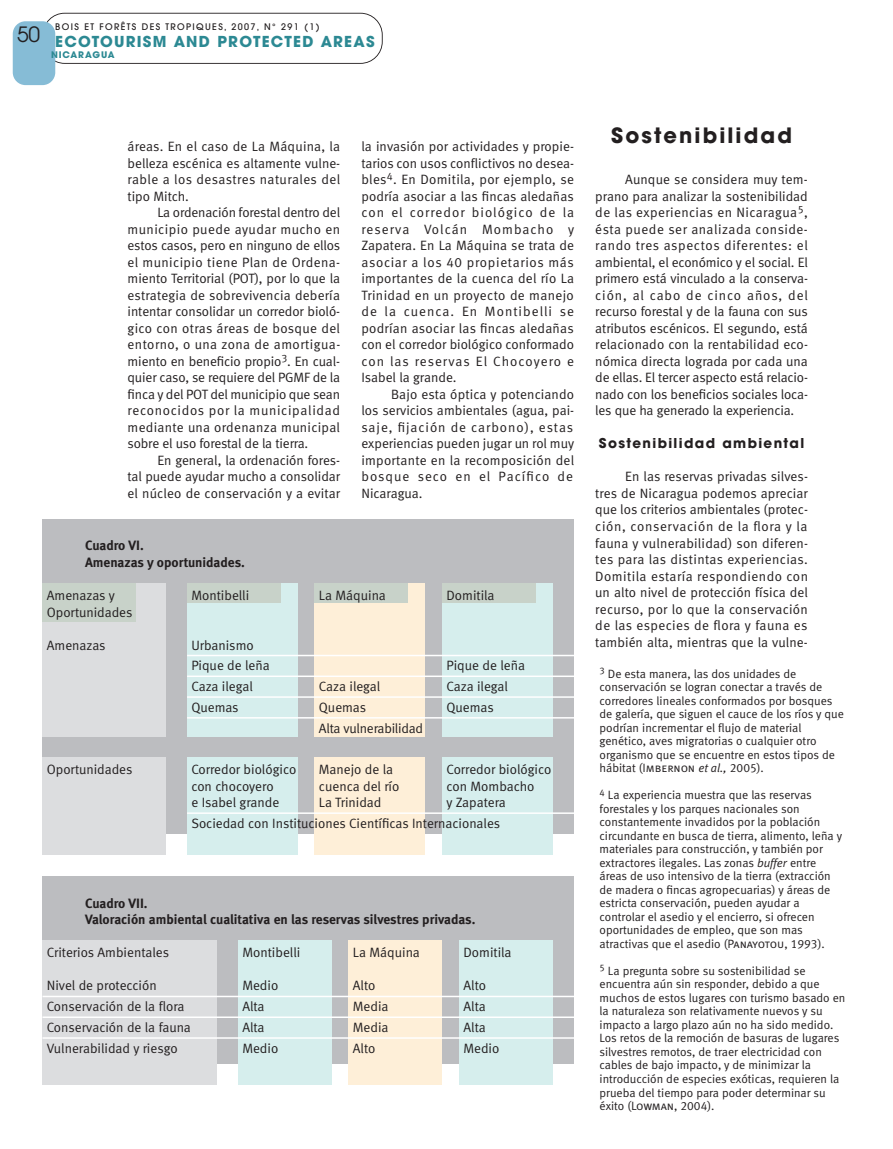
<style>
.page{position:relative;width:893px;height:1149px;background:#fff}
.page>*{position:absolute;margin:0;border:0;box-sizing:border-box;transform-origin:0 0}
.t1{font:700 21px "Avant Garde";letter-spacing:.1em;color:#231f20}
.t2{font:21px "Avant Garde";color:#231f20}
.t3{font:700 15px "Avant Garde";letter-spacing:.08em;color:#2c8993}
.t4{font:13.5px/16.5px "Meta Normal LF";color:#231f20;text-align:justify}
.t5{font:13.5px/16.5px "Meta Bold LF";color:#231f20}
.t6{font:700 13.5px "Avant Garde";letter-spacing:.1em;color:#231f20}
.t7{font:13.5px "Meta Normal LF";letter-spacing:-.02em;color:#231f20}
.t8{font:12px/13.5px "Meta Normal LF";color:#231f20}
.t9{font:500 9px "Avant Garde";letter-spacing:.15em;color:#231f20}
.t10{font:700 9px "Avant Garde";letter-spacing:.1em;color:#2c8993}
.s1{font-family:"Meta Normal LF Caps"}
.s2{font-style:italic}
</style>
<div class="page">
<svg style="left:46px;top:13px;width:337px;height:51px"></svg>
<div style="left:13px;top:21px;width:42px;height:64px;background:#86bcd6;border-radius:13px"></div>
<div style="left:43px;top:876px;width:531px;height:187px;background:#bcbdc0"></div>
<div style="left:43px;top:940px;width:174px;height:144px;background:#dcdddf"></div>
<div style="left:238px;top:940px;width:94px;height:144px;background:#d6eeed"></div>
<div style="left:349px;top:940px;width:93px;height:144px;background:#feefd8"></div>
<div style="left:459px;top:940px;width:94px;height:144px;background:#d6eeed"></div>
<hr style="left:43px;top:995px;width:531px;height:1px;background:#fff">
<hr style="left:43px;top:1016px;width:531px;height:1px;background:#fff">
<hr style="left:43px;top:1036px;width:531px;height:2px;background:#fff">
<div style="left:43px;top:519px;width:531px;height:314px;background:#bcbdc0"></div>
<div style="left:43px;top:583px;width:123px;height:153px;background:#dcdddf"></div>
<div style="left:43px;top:583px;width:93px;height:38px;background:#c8d2c9"></div>
<div style="left:187px;top:583px;width:111px;height:153px;background:#d6eeed"></div>
<div style="left:315px;top:583px;width:110px;height:153px;background:#feefd8"></div>
<div style="left:442px;top:583px;width:111px;height:153px;background:#d6eeed"></div>
<div style="left:43px;top:757px;width:123px;height:98px;background:#dcdddf"></div>
<div style="left:187px;top:757px;width:111px;height:98px;background:#d6eeed"></div>
<div style="left:315px;top:757px;width:110px;height:98px;background:#feefd8"></div>
<div style="left:442px;top:757px;width:111px;height:98px;background:#d6eeed"></div>
<div style="left:187px;top:583px;width:94px;height:19px;background:#c8d2c9"></div>
<div style="left:315px;top:583px;width:93px;height:19px;background:#c8d2c9"></div>
<div style="left:442px;top:583px;width:94px;height:19px;background:#c8d2c9"></div>
<hr style="left:187px;top:654px;width:387px;height:2px;background:#fff">
<hr style="left:187px;top:675px;width:387px;height:1px;background:#fff">
<hr style="left:187px;top:696px;width:387px;height:1px;background:#fff">
<hr style="left:187px;top:716px;width:387px;height:2px;background:#fff">
<hr style="left:187px;top:812px;width:387px;height:1px;background:#fff">
<h1 class="t2" style="left:17px;top:26px;width:25px">50</h1>
<p class="t9" style="left:55px;top:23px;width:266px">BOIS ET FORÊTS DES TROPIQUES, 2007, N° 291 (1)</p>
<p class="t10" style="left:51px;top:51px;width:65px">NICARAGUA</p>
<p class="t3" style="left:55px;top:36px;width:321px">ECOTOURISM AND PROTECTED AREAS</p>
<p class="t4" style="left:128px;top:139px;width:214px">áreas. En el caso de La Máquina, la belleza escénica es altamente vulne&shy;rable a los desastres naturales del tipo Mitch.</p>
<p class="t4" style="left:128px;top:205px;width:214px;text-indent:30px">La ordenación forestal dentro del municipio puede ayudar mucho en estos casos, pero en ninguno de ellos el municipio tiene Plan de Ordena&shy;miento Territorial (POT), por lo que la estrategia de sobrevivencia debería intentar consolidar un corredor bioló&shy;gico con otras áreas de bosque del entorno, o una zona de amortigua&shy;miento en beneficio propio<sup>3</sup>. En cual&shy;quier caso, se requiere del PGMF de la finca y del POT del municipio que sean reconocidos por la municipalidad mediante una ordenanza municipal sobre el uso forestal de la tierra.</p>
<p class="t4" style="left:128px;top:453px;width:214px;text-indent:30px">En general, la ordenación fores&shy;tal puede ayudar mucho a consolidar el núcleo de conservación y a evitar</p>
<p class="t4" style="left:361px;top:139px;width:214px">la invasión por actividades y propie&shy;tarios con usos conflictivos no desea&shy;bles<sup>4</sup>. En Domitila, por ejemplo, se podría asociar a las fincas aledañas con el corredor biológico de la reserva Volcán Mombacho y Zapatera. En La Máquina se trata de asociar a los 40 propietarios más importantes de la cuenca del río La Trinidad en un proyecto de manejo de la cuenca. En Montibelli se podrían asociar las fincas aledañas con el corredor biológico conformado con las reservas El Chocoyero e Isabel la grande.</p>
<p class="t4" style="left:361px;top:387px;width:214px;text-indent:30px">Bajo esta óptica y potenciando los servicios ambientales (agua, pai&shy;saje, fijación de carbono), estas experiencias pueden jugar un rol muy importante en la recomposición del bosque seco en el Pacífico de Nicaragua.</p>
<p class="t5" style="left:85px;top:538px;width:161px">Cuadro VI.<br>Amenazas y oportunidades.</p>
<p class="t4" style="left:47px;top:588px;width:69px">Amenazas y</p>
<p class="t4" style="left:191px;top:588px;width:59px">Montibelli</p>
<p class="t4" style="left:319px;top:588px;width:68px">La Máquina</p>
<p class="t4" style="left:446px;top:588px;width:50px">Domitila</p>
<p class="t4" style="left:47px;top:604px;width:87px">Oportunidades</p>
<p class="t4" style="left:47px;top:637px;width:60px">Amenazas</p>
<p class="t4" style="left:191px;top:635px;width:80px;line-height:20.7px">Urbanismo<br>Pique de leña</p>
<p class="t4" style="left:446px;top:658px;width:80px">Pique de leña</p>
<p class="t4" style="left:191px;top:679px;width:63px">Caza ilegal</p>
<p class="t4" style="left:319px;top:679px;width:63px">Caza ilegal</p>
<p class="t4" style="left:446px;top:679px;width:63px">Caza ilegal</p>
<p class="t4" style="left:191px;top:700px;width:49px">Quemas</p>
<p class="t4" style="left:319px;top:700px;width:49px">Quemas</p>
<p class="t4" style="left:446px;top:700px;width:49px">Quemas</p>
<p class="t7" style="left:319px;top:723px;width:106px">Alta vulnerabilidad</p>
<p class="t4" style="left:47px;top:762px;width:87px">Oportunidades</p>
<p class="t4" style="left:191px;top:762px;width:106px">Corredor biológico</p>
<p class="t4" style="left:319px;top:762px;width:76px">Manejo de la</p>
<p class="t4" style="left:446px;top:762px;width:106px">Corredor biológico</p>
<p class="t4" style="left:191px;top:778px;width:84px">con chocoyero</p>
<p class="t4" style="left:319px;top:778px;width:82px">cuenca del río</p>
<p class="t4" style="left:446px;top:778px;width:90px">con Mombacho</p>
<p class="t4" style="left:191px;top:795px;width:90px">e Isabel grande</p>
<p class="t4" style="left:319px;top:795px;width:64px">La Trinidad</p>
<p class="t4" style="left:191px;top:793px;width:316px;line-height:20.7px;text-indent:255px">y Zapatera<br>Sociedad con Instituciones Científicas Internacionales</p>
<p class="t5" style="left:85px;top:896px;width:392px">Cuadro VII.<br>Valoración ambiental cualitativa en las reservas silvestres privadas.</p>
<p class="t4" style="left:47px;top:945px;width:124px">Criterios Ambientales</p>
<p class="t4" style="left:242px;top:945px;width:59px">Montibelli</p>
<p class="t4" style="left:353px;top:945px;width:68px">La Máquina</p>
<p class="t4" style="left:463px;top:945px;width:50px">Domitila</p>
<p class="t4" style="left:47px;top:978px;width:112px">Nivel de protección</p>
<p class="t4" style="left:242px;top:978px;width:37px">Medio</p>
<p class="t4" style="left:353px;top:978px;width:24px">Alto</p>
<p class="t4" style="left:463px;top:978px;width:24px">Alto</p>
<p class="t4" style="left:47px;top:999px;width:139px">Conservación de la flora</p>
<p class="t4" style="left:242px;top:999px;width:24px">Alta</p>
<p class="t4" style="left:353px;top:999px;width:37px">Media</p>
<p class="t4" style="left:463px;top:999px;width:24px">Alta</p>
<p class="t4" style="left:47px;top:1020px;width:146px">Conservación de la fauna</p>
<p class="t4" style="left:242px;top:1020px;width:24px">Alta</p>
<p class="t4" style="left:353px;top:1020px;width:37px">Media</p>
<p class="t4" style="left:463px;top:1020px;width:24px">Alta</p>
<p class="t4" style="left:47px;top:1040px;width:132px">Vulnerabilidad y riesgo</p>
<p class="t4" style="left:242px;top:1040px;width:37px">Medio</p>
<p class="t4" style="left:353px;top:1040px;width:24px">Alto</p>
<p class="t4" style="left:463px;top:1040px;width:37px">Medio</p>
<h1 class="t1" style="left:611px;top:128px;width:182px">Sostenibilidad</h1>
<p class="t4" style="left:595px;top:172px;width:214px;text-indent:30px">Aunque se considera muy tem&shy;prano para analizar la sostenibilidad de las experiencias en Nicaragua<sup>5</sup>, ésta puede ser analizada conside&shy;rando tres aspectos diferentes: el ambiental, el económico y el social. El primero está vinculado a la conserva&shy;ción, al cabo de cinco años, del recurso forestal y de la fauna con sus atributos escénicos. El segundo, está relacionado con la rentabilidad eco&shy;nómica directa lograda por cada una de ellas. El tercer aspecto está relacio&shy;nado con los beneficios sociales loca&shy;les que ha generado la experiencia.</p>
<p class="t6" style="left:599px;top:438px;width:207px">Sostenibilidad ambiental</p>
<p class="t4" style="left:595px;top:469px;width:214px;text-indent:30px">En las reservas privadas silves&shy;tres de Nicaragua podemos apreciar que los criterios ambientales (protec&shy;ción, conservación de la flora y la fauna y vulnerabilidad) son diferen&shy;tes para las distintas experiencias.<br>Domitila estaría respondiendo con un alto nivel de protección física del recurso, por lo que la conservación de las especies de flora y fauna es también alta, mientras que la vulne-</p>
<p class="t8" style="left:600px;top:667px;width:246px"><sup>3</sup> De esta manera, las dos unidades de conservación se logran conectar a través de corredores lineales conformados por bosques de galería, que siguen el cauce de los ríos y que podrían incrementar el flujo de material genético, aves migratorias o cualquier otro organismo que se encuentre en estos tipos de hábitat (<span class="s1">Imbernon</span> <span class="s2">et al.,</span> 2005).</p>
<p class="t8" style="left:600px;top:789px;width:244px"><sup>4</sup> La experiencia muestra que las reservas forestales y los parques nacionales son constantemente invadidos por la población circundante en busca de tierra, alimento, leña y materiales para construcción, y también por extractores ilegales. Las zonas <span class="s2">buffer</span> entre áreas de uso intensivo de la tierra (extracción de madera o fincas agropecuarias) y áreas de estricta conservación, pueden ayudar a controlar el asedio y el encierro, si ofrecen oportunidades de empleo, que son mas atractivas que el asedio (<span class="s1">Panayotou</span>, 1993).</p>
<p class="t8" style="left:600px;top:964px;width:247px"><sup>5</sup> La pregunta sobre su sostenibilidad se encuentra aún sin responder, debido a que muchos de estos lugares con turismo basado en la naturaleza son relativamente nuevos y su impacto a largo plazo aún no ha sido medido.<br>Los retos de la remoción de basuras de lugares silvestres remotos, de traer electricidad con cables de bajo impacto, y de minimizar la introducción de especies exóticas, requieren la prueba del tiempo para poder determinar su éxito (<span class="s1">Lowman</span>, 2004).</p>
</div>
